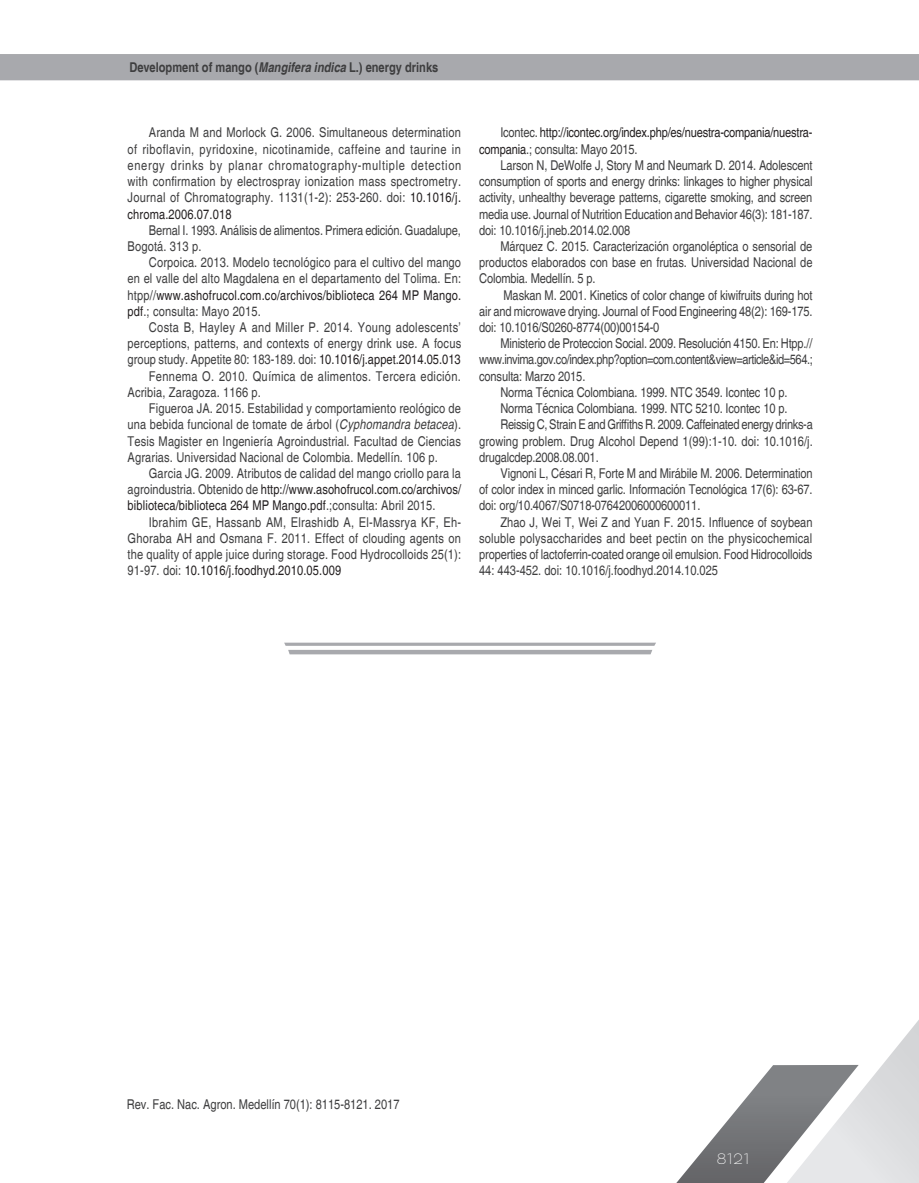
<style>
.page{position:relative;width:919px;height:1183px;background:#fff}
.page>*{position:absolute;margin:0;border:0;box-sizing:border-box;transform-origin:0 0}
.t1{font:100 15px "Zona Pro";color:#fff}
.t2{font:condensed 13.5px/16.2px "Helvetica";color:#3e3e3f;text-align:justify}
.t3{font:condensed 13.5px "Helvetica";letter-spacing:.005em;color:#231f20}
.t4{font:condensed 13.5px "Helvetica";letter-spacing:.025em;color:#3e3e3f}
.t5{font:condensed 13.5px/16.2px "Helvetica";letter-spacing:-.015em;color:#231f20}
.t6{font:condensed 13.5px "Helvetica";letter-spacing:-.03em;color:#3e3e3f}
.t7{font:condensed 13.5px "Helvetica";letter-spacing:-.025em;color:#3e3e3f}
.t8{font:700 condensed 13.5px "Helvetica";color:#3e3e3f}
.t9{font:condensed 13.5px "Helvetica";letter-spacing:.02em;color:#3e3e3f}
.s1{font-style:italic}
.s2{color:#231f20}
.s3{color:#3e3e3f}
</style>
<div class="page">
<svg style="left:677px;top:1021px;width:241px;height:161px"></svg>
<div style="left:0;top:54px;width:918px;height:26px;background:#a8a9ad"></div>
<svg style="left:284px;top:642px;width:372px;height:12px"></svg>
<p class="t8" style="left:129px;top:59px;width:310px">Development of mango (<span class="s1">Mangifera indica</span> L.) energy drinks</p>
<p class="t2" style="left:128px;top:125px;width:335px;text-indent:21px">Aranda M and Morlock G. 2006. Simultaneous determination of riboflavin, pyridoxine, nicotinamide, caffeine and taurine in energy drinks by planar chromatography-multiple detection with confirmation by electrospray ionization mass spectrometry.<br>Journal of Chromatography. 1131(1-2): 253-260. doi: <span class="s2">10.1016/j. chroma.2006.07.018</span></p>
<p class="t2" style="left:128px;top:222px;width:335px;text-indent:21px">Bernal I. 1993. Análisis de alimentos. Primera edición. Guadalupe,<br>Bogotá. 313 p.</p>
<p class="t2" style="left:128px;top:254px;width:335px;text-indent:21px">Corpoica. 2013. Modelo tecnológico para el cultivo del mango en el valle del alto Magdalena en el departamento del Tolima. En: htpp//<span class="s2">www.ashofrucol.com.co/archivos/biblioteca 264 MP Mango. pdf</span>.; consulta: Mayo 2015.</p>
<p class="t4" style="left:149px;top:319px;width:313px">Costa B, Hayley A and Miller P. 2014. Young adolescents’</p>
<p class="t2" style="left:128px;top:335px;width:335px">perceptions, patterns, and contexts of energy drink use. A focus</p>
<p class="t2" style="left:128px;top:351px;width:334px">group study. Appetite 80: 183-189. doi: <span class="s2">10.1016/j.appet.2014.05.013</span></p>
<p class="t4" style="left:149px;top:368px;width:313px">Fennema O. 2010. Química de alimentos. Tercera edición.</p>
<p class="t2" style="left:128px;top:384px;width:135px">Acribia, Zaragoza. 1166 p.</p>
<p class="t2" style="left:149px;top:400px;width:313px">Figueroa JA. 2015. Estabilidad y comportamiento reológico de</p>
<p class="t2" style="left:128px;top:416px;width:335px">una bebida funcional de tomate de árbol (<span class="s1">Cyphomandra betacea</span>).</p>
<p class="t2" style="left:128px;top:432px;width:335px">Tesis Magister en Ingeniería Agroindustrial. Facultad de Ciencias</p>
<p class="t2" style="left:128px;top:449px;width:312px">Agrarias. Universidad Nacional de Colombia. Medellín. 106 p.</p>
<p class="t2" style="left:149px;top:465px;width:313px">Garcia JG. 2009. Atributos de calidad del mango criollo para la</p>
<p class="t3" style="left:128px;top:481px;width:335px"><span class="s3">agroindustria. Obtenido de</span> http://www.asohofrucol.com.co/archivos/</p>
<p class="t3" style="left:128px;top:497px;width:309px">biblioteca/biblioteca 264 MP Mango.pdf<span class="s3">.;consulta: Abril 2015.</span></p>
<p class="t9" style="left:149px;top:514px;width:314px">Ibrahim GE, Hassanb AM, Elrashidb A, El-Massrya KF, Eh-</p>
<p class="t2" style="left:128px;top:530px;width:335px">Ghoraba AH and Osmana F. 2011. Effect of clouding agents on</p>
<p class="t2" style="left:128px;top:546px;width:335px">the quality of apple juice during storage. Food Hydrocolloids 25(1):</p>
<p class="t3" style="left:128px;top:562px;width:215px"><span class="s3">91-97. doi:</span> 10.1016/j.foodhyd.2010.05.009</p>
<p class="t5" style="left:479px;top:125px;width:335px;text-indent:21px"><span class="s3">Icontec.</span> http://icontec.org/index.php/es/nuestra-compania/nuestra&shy;compania<span class="s3">.; consulta: Mayo 2015.</span></p>
<p class="t2" style="left:479px;top:157px;width:335px;text-indent:21px">Larson N, DeWolfe J, Story M and Neumark D. 2014. Adolescent consumption of sports and energy drinks: linkages to higher physical activity, unhealthy beverage patterns, cigarette smoking, and screen media use. Journal of Nutrition Education and Behavior 46(3): 181-187. doi: 10.1016/j.jneb.2014.02.008</p>
<p class="t2" style="left:479px;top:238px;width:335px;text-indent:21px">Márquez C. 2015. Caracterización organoléptica o sensorial de productos elaborados con base en frutas. Universidad Nacional de Colombia. Medellín. 5 p.</p>
<p class="t2" style="left:479px;top:287px;width:335px;text-indent:24px">Maskan M. 2001. Kinetics of color change of kiwifruits during hot air and microwave drying. Journal of Food Engineering 48(2): 169-175. doi: 10.1016/S0260-8774(00)00154-0</p>
<p class="t2" style="left:500px;top:335px;width:313px">Ministerio de Proteccion Social. 2009. Resolución 4150. En: Htpp.//</p>
<p class="t6" style="left:479px;top:352px;width:335px">www.invima.gov.co/index.php?option=com.content&amp;view=article&amp;id=564.;</p>
<p class="t2" style="left:479px;top:368px;width:108px">consulta: Marzo 2015.</p>
<p class="t2" style="left:500px;top:384px;width:288px">Norma Técnica Colombiana. 1999. NTC 3549. Icontec 10 p.</p>
<p class="t2" style="left:500px;top:400px;width:288px">Norma Técnica Colombiana. 1999. NTC 5210. Icontec 10 p.</p>
<p class="t7" style="left:500px;top:416px;width:314px">Reissig C, Strain E and Griffiths R. 2009. Caffeinated energy drinks-a</p>
<p class="t2" style="left:479px;top:432px;width:335px">growing problem. Drug Alcohol Depend 1(99):1-10. doi: 10.1016/j.</p>
<p class="t2" style="left:479px;top:449px;width:121px">drugalcdep.2008.08.001.</p>
<p class="t2" style="left:500px;top:465px;width:313px">Vignoni L, Césari R, Forte M and Mirábile M. 2006. Determination</p>
<p class="t2" style="left:479px;top:481px;width:335px">of color index in minced garlic. Información Tecnológica 17(6): 63-67.</p>
<p class="t2" style="left:479px;top:497px;width:223px">doi: org/10.4067/S0718-07642006000600011.</p>
<p class="t2" style="left:500px;top:513px;width:314px">Zhao J, Wei T, Wei Z and Yuan F. 2015. Influence of soybean</p>
<p class="t2" style="left:479px;top:530px;width:335px">soluble polysaccharides and beet pectin on the physicochemical</p>
<p class="t2" style="left:479px;top:546px;width:335px">properties of lactoferrin-coated orange oil emulsion. Food Hidrocolloids</p>
<p class="t2" style="left:479px;top:562px;width:240px">44: 443-452. doi: 10.1016/j.foodhyd.2014.10.025</p>
<p class="t2" style="left:127px;top:1095px;width:274px">Rev. Fac. Nac. Agron. Medellín 70(1): 8115-8121. 2017</p>
<p class="t1" style="left:716px;top:1148px;width:34px">8121</p>
</div>
